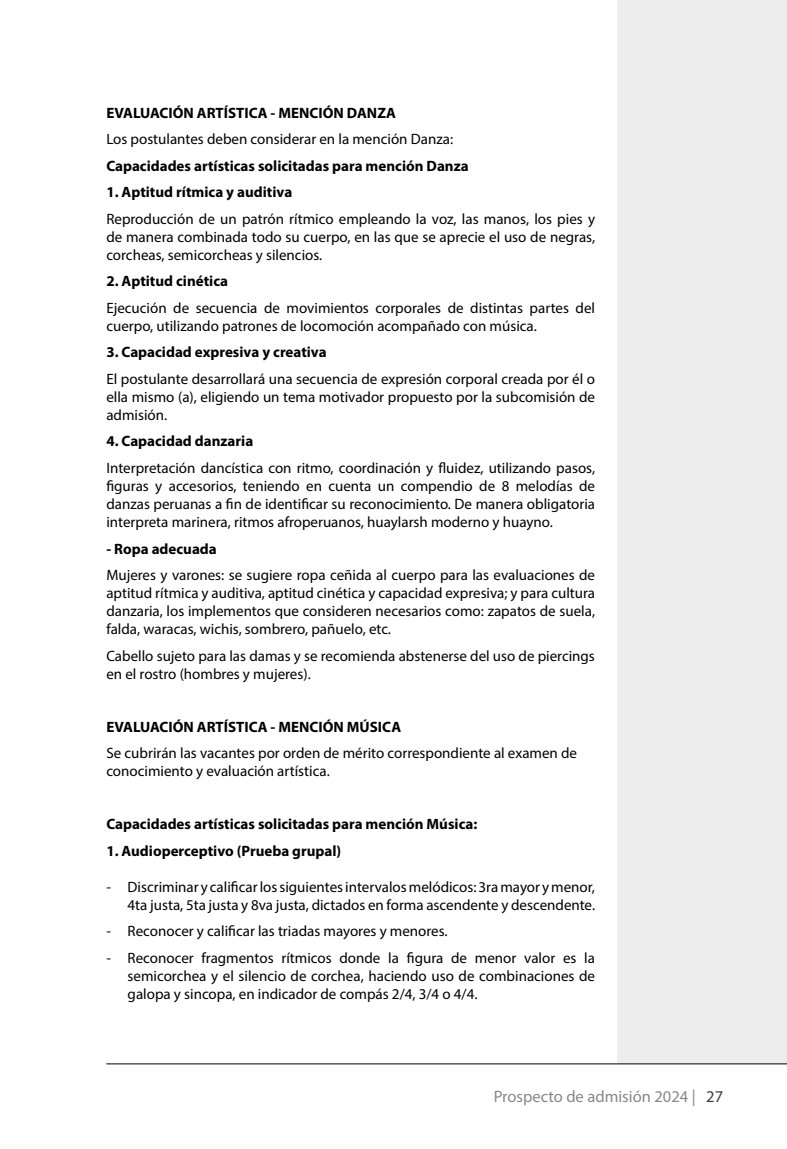
<style>
.page{position:relative;width:787px;height:1149px;background:#fff}
.page>*{position:absolute;margin:0;border:0;box-sizing:border-box;transform-origin:0 0}
.t1{font:16.5px "Myriad Pro";color:#878787}
.t2{font:15px/18px "Myriad Pro";color:#000}
.t3{font:700 15px/26.5px "Myriad Pro";color:#000}
.s1{font-weight:400}
.s2{font-weight:700}
.s3{color:#3c3c3b}
</style>
<div class="page">
<div style="left:617px;top:0;width:170px;height:1063px;background:#ededed"></div>
<hr style="left:106px;top:1063px;width:681px;height:1px;background:#000">
<p class="t3" style="left:106px;top:99px;width:364px">EVALUACIÓN ARTÍSTICA - MENCIÓN DANZA<br><span class="s1">Los postulantes deben considerar en la mención Danza:<br></span>Capacidades artísticas solicitadas para mención Danza</p>
<p class="t2" style="left:106px;top:179px;width:490px;line-height:26.5px"><span class="s2">1. Aptitud rítmica y auditiva<br></span>Reproducción de un patrón rítmico empleando la voz, las manos, los pies y</p>
<p class="t2" style="left:106px;top:227px;width:490px">de manera combinada todo su cuerpo, en las que se aprecie el uso de negras, corcheas, semicorcheas y silencios.</p>
<p class="t2" style="left:106px;top:268px;width:490px;line-height:26.5px"><span class="s2">2. Aptitud cinética<br></span>Ejecución de secuencia de movimientos corporales de distintas partes del</p>
<p class="t2" style="left:106px;top:316px;width:432px">cuerpo, utilizando patrones de locomoción acompañado con música.</p>
<p class="t2" style="left:106px;top:339px;width:490px;line-height:26.5px"><span class="s2">3. Capacidad expresiva y creativa<br></span>El postulante desarrollará una secuencia de expresión corporal creada por él o</p>
<p class="t2" style="left:106px;top:387px;width:490px">ella mismo (a), eligiendo un tema motivador propuesto por la subcomisión de admisión.</p>
<p class="t2" style="left:106px;top:428px;width:490px;line-height:26.5px"><span class="s2">4. Capacidad danzaria<br></span>Interpretación dancística con ritmo, coordinación y fluidez, utilizando pasos,</p>
<p class="t2" style="left:106px;top:476px;width:490px;text-align:justify">figuras y accesorios, teniendo en cuenta un compendio de 8 melodías de danzas peruanas a fin de identificar su reconocimiento. De manera obligatoria interpreta marinera, ritmos afroperuanos, huaylarsh moderno y huayno.</p>
<p class="t2" style="left:106px;top:535px;width:490px;line-height:26.5px"><span class="s2">- Ropa adecuada<br></span>Mujeres y varones: se sugiere ropa ceñida al cuerpo para las evaluaciones de</p>
<p class="t2" style="left:106px;top:583px;width:490px;text-align:justify">aptitud rítmica y auditiva, aptitud cinética y capacidad expresiva; y para cultura danzaria, los implementos que consideren necesarios como: zapatos de suela, falda, waracas, wichis, sombrero, pañuelo, etc.</p>
<p class="t2" style="left:106px;top:646px;width:490px">Cabello sujeto para las damas y se recomienda abstenerse del uso de piercings en el rostro (hombres y mujeres).</p>
<p class="t2" style="left:106px;top:713px;width:472px;line-height:26.5px"><span class="s2">EVALUACIÓN ARTÍSTICA - MENCIÓN MÚSICA<br></span>Se cubrirán las vacantes por orden de mérito correspondiente al examen de</p>
<p class="t2" style="left:106px;top:761px;width:225px">conocimiento y evaluación artística.</p>
<p class="t3" style="left:106px;top:810px;width:372px">Capacidades artísticas solicitadas para mención Música:</p>
<p class="t3" style="left:106px;top:836px;width:236px">1. Audioperceptivo (Prueba grupal)</p>
<p class="t2" style="left:106px;top:877px;width:490px;text-align:right">- Discriminar y calificar los siguientes intervalos melódicos: 3ra mayor y menor,<br>4ta justa, 5ta justa y 8va justa, dictados en forma ascendente y descendente.</p>
<p class="t2" style="left:106px;top:921px;width:343px">- Reconocer y calificar las triadas mayores y menores.</p>
<p class="t2" style="left:128px;top:948px;width:469px;text-align:justify;text-indent:-21px">- Reconocer fragmentos rítmicos donde la figura de menor valor es la semicorchea y el silencio de corchea, haciendo uso de combinaciones de galopa y sincopa, en indicador de compás 2/4, 3/4 o 4/4.</p>
<p class="t1" style="left:494px;top:1085px;width:231px">Prospecto de admisión 2024 | <span class="s3">27</span></p>
</div>
